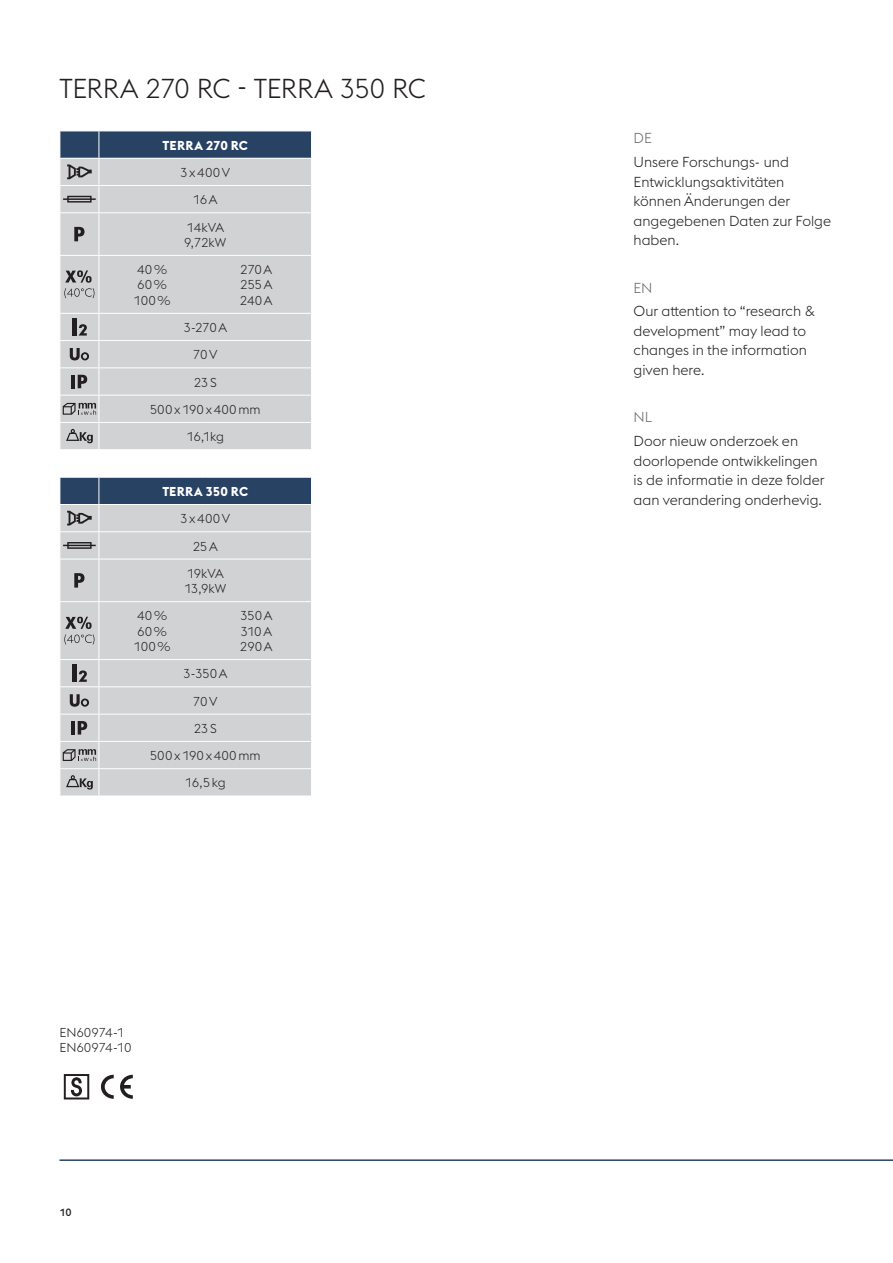
<style>
.page{position:relative;width:893px;height:1263px;background:#fff}
.page>*{position:absolute;margin:0;border:0;box-sizing:border-box;transform-origin:0 0}
.HL-2{font:300 27px "voestalpine";letter-spacing:-.02em;color:#231f20}
.Copy_9_5_13_EN_brand{font:300 14.25px/19.5px "voestalpine";color:#231f20}
.Language{font:300 14.25px "voestalpine";color:#6c6d70}
.T-I__Copy-centred{font:300 12.75px "voestalpine";letter-spacing:.015em;color:#231f20}
.T-I__Copy-right{font:300 12.75px/15.3px "voestalpine";letter-spacing:-.005em;color:#231f20}
.T-I__HL-centred{font:700 12.75px "voestalpine";letter-spacing:.005em;color:#fff}
.T-I__Copy-left{font:300 12.75px "voestalpine";letter-spacing:-.01em;color:#231f20}
.t1{font:500 10.5px "voestalpine";color:#231f20}
</style>
<div class="page">
<hr style="left:60px;top:1159px;width:833px;height:2px;background:#284264">
<svg style="left:64px;top:1074px;width:25px;height:25px"></svg>
<svg style="left:120px;top:1075px;width:13px;height:24px"></svg>
<svg style="left:101px;top:1075px;width:13px;height:24px"></svg>
<div style="left:61px;top:213px;width:250px;height:100px;background:#d1d2d4"></div>
<hr style="left:99px;top:213px;width:1px;height:42px;background:#fff">
<hr style="left:60px;top:255px;width:39px;height:1px;background:#fff">
<hr style="left:99px;top:255px;width:106px;height:1px;background:#fff">
<hr style="left:99px;top:256px;width:1px;height:57px;background:#fff">
<hr style="left:205px;top:255px;width:107px;height:1px;background:#fff">
<svg style="left:60px;top:131px;width:252px;height:81px;background:#9aa3af"></svg>
<svg style="left:74px;top:227px;width:11px;height:14px"></svg>
<svg style="left:64px;top:270px;width:30px;height:28px"></svg>
<svg style="left:60px;top:313px;width:251px;height:136px;background:#cfd0d2"></svg>
<div style="left:61px;top:560px;width:250px;height:236px;background:#d1d2d4"></div>
<hr style="left:99px;top:686px;width:106px;height:1px;background:#fff">
<hr style="left:205px;top:686px;width:107px;height:1px;background:#fff">
<hr style="left:99px;top:714px;width:106px;height:1px;background:#fff">
<hr style="left:205px;top:714px;width:107px;height:1px;background:#fff">
<hr style="left:99px;top:741px;width:106px;height:1px;background:#fff">
<hr style="left:205px;top:741px;width:107px;height:1px;background:#fff">
<hr style="left:99px;top:768px;width:106px;height:1px;background:#fff">
<hr style="left:205px;top:768px;width:107px;height:1px;background:#fff">
<hr style="left:99px;top:559px;width:1px;height:42px;background:#fff">
<hr style="left:60px;top:601px;width:39px;height:1px;background:#fff">
<hr style="left:60px;top:659px;width:39px;height:1px;background:#fff">
<hr style="left:99px;top:601px;width:106px;height:1px;background:#fff">
<hr style="left:99px;top:602px;width:1px;height:57px;background:#fff">
<hr style="left:205px;top:601px;width:107px;height:1px;background:#fff">
<hr style="left:99px;top:659px;width:106px;height:1px;background:#fff">
<hr style="left:205px;top:659px;width:107px;height:1px;background:#fff">
<svg style="left:60px;top:477px;width:252px;height:82px;background:#9ba4b0"></svg>
<svg style="left:74px;top:573px;width:11px;height:15px"></svg>
<svg style="left:64px;top:617px;width:30px;height:27px"></svg>
<svg style="left:60px;top:660px;width:40px;height:136px;background:#bebec0"></svg>
<p class="HL-2" style="left:60px;top:73px;width:368px">TERRA 270 RC - TERRA 350 RC</p>
<p class="T-I__HL-centred" style="left:163px;top:137px;width:87px">TERRA 270 RC</p>
<p class="T-I__Copy-centred" style="left:180px;top:165px;width:52px">3x400V</p>
<p class="T-I__Copy-centred" style="left:193px;top:192px;width:26px">16A</p>
<p class="T-I__Copy-centred" style="left:186px;top:220px;width:39px">14kVA</p>
<p class="T-I__Copy-centred" style="left:184px;top:235px;width:43px">9,72kW</p>
<p class="T-I__Copy-right" style="left:133px;top:262px;width:39px">40%<br>60%<br>100%</p>
<p class="T-I__Copy-right" style="left:240px;top:262px;width:33px">270 A</p>
<p class="T-I__Copy-right" style="left:240px;top:277px;width:34px">255A</p>
<p class="T-I__Copy-right" style="left:240px;top:293px;width:34px">240A</p>
<p class="T-I__Copy-centred" style="left:183px;top:320px;width:45px">3-270 A</p>
<p class="T-I__Copy-centred" style="left:193px;top:347px;width:26px">70V</p>
<p class="T-I__Copy-centred" style="left:194px;top:375px;width:25px">23S</p>
<p class="T-I__Copy-centred" style="left:150px;top:402px;width:112px">500x190x400mm</p>
<p class="T-I__Copy-centred" style="left:186px;top:429px;width:39px">16,1kg</p>
<p class="T-I__HL-centred" style="left:162px;top:483px;width:87px">TERRA 350 RC</p>
<p class="T-I__Copy-centred" style="left:180px;top:511px;width:52px">3x400V</p>
<p class="T-I__Copy-centred" style="left:193px;top:539px;width:26px">25A</p>
<p class="T-I__Copy-centred" style="left:187px;top:566px;width:38px">19kVA</p>
<p class="T-I__Copy-centred" style="left:184px;top:581px;width:44px">13,9kW</p>
<p class="T-I__Copy-right" style="left:133px;top:608px;width:39px">40%<br>60%<br>100%</p>
<p class="T-I__Copy-right" style="left:240px;top:608px;width:34px">350A</p>
<p class="T-I__Copy-right" style="left:240px;top:624px;width:33px">310A</p>
<p class="T-I__Copy-right" style="left:240px;top:639px;width:34px">290A</p>
<p class="T-I__Copy-centred" style="left:183px;top:666px;width:46px">3-350A</p>
<p class="T-I__Copy-centred" style="left:193px;top:694px;width:26px">70V</p>
<p class="T-I__Copy-centred" style="left:194px;top:721px;width:25px">23S</p>
<p class="T-I__Copy-centred" style="left:150px;top:748px;width:112px">500x190x400mm</p>
<p class="T-I__Copy-centred" style="left:185px;top:776px;width:42px">16,5kg</p>
<p class="T-I__Copy-left" style="left:60px;top:1025px;width:66px">EN60974-1</p>
<p class="T-I__Copy-left" style="left:60px;top:1040px;width:74px">EN60974-10</p>
<p class="t1" style="left:60px;top:1206px;width:14px">10</p>
<p class="Language" style="left:634px;top:130px;width:20px">DE</p>
<p class="Copy_9_5_13_EN_brand" style="left:634px;top:152px;width:199px">Unsere Forschungs- und<br>Entwicklungsaktivitäten können Änderungen der angegebenen Daten zur Folge haben.</p>
<p class="Language" style="left:634px;top:279px;width:20px">EN</p>
<p class="Copy_9_5_13_EN_brand" style="left:634px;top:302px;width:183px">Our attention to “research &amp; development” may lead to changes in the information given here.</p>
<p class="Language" style="left:634px;top:409px;width:20px">NL</p>
<p class="Copy_9_5_13_EN_brand" style="left:634px;top:431px;width:192px">Door nieuw onderzoek en doorlopende ontwikkelingen is de informatie in deze folder aan verandering onderhevig.</p>
</div>
